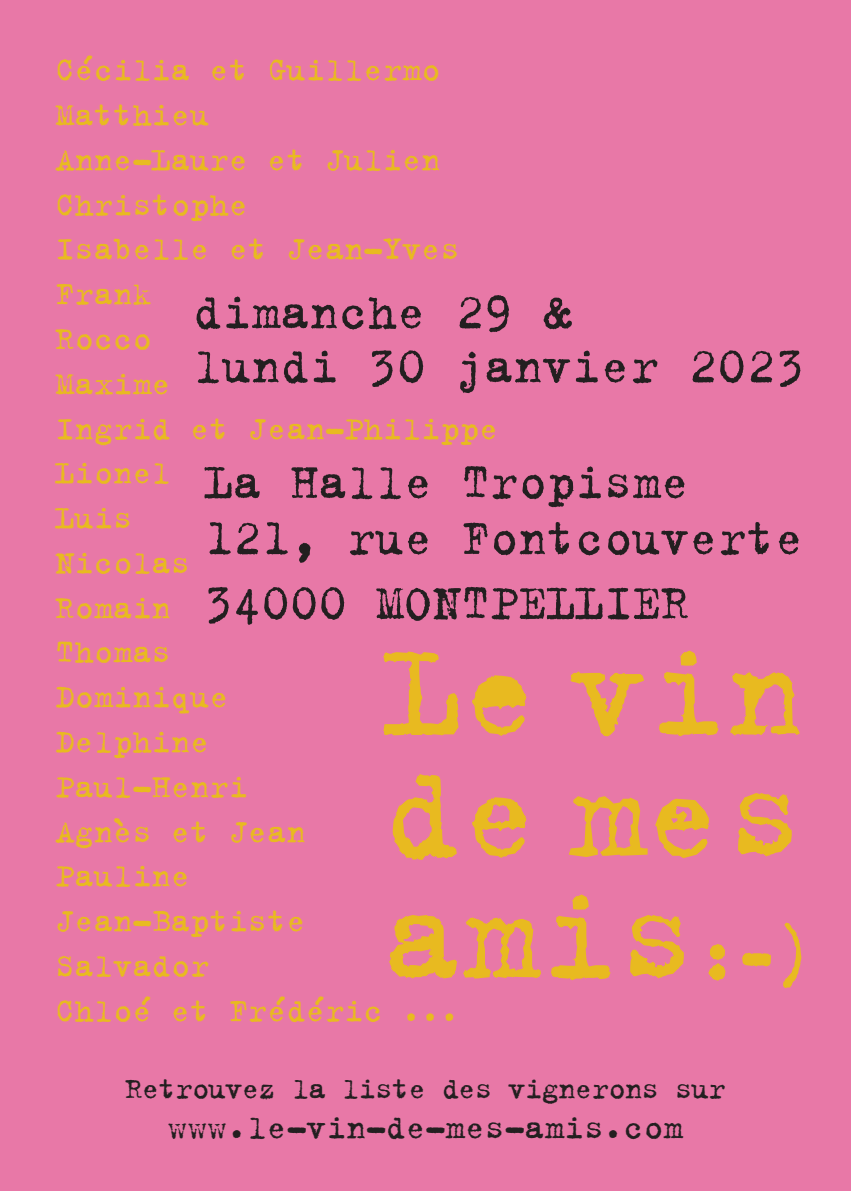
<style>
.page{position:relative;width:851px;height:1191px;background:#fff}
.page>*{position:absolute;margin:0;border:0;box-sizing:border-box;transform-origin:0 0}
.t1{font:54px/56px "Trixie";color:#231f20;scale:.96 1}
.t2{font:54px/54px "Trixie";color:#231f20}
.t3{font:36px "Trixie";color:#231f20}
.t4{font:35px/44.8px "Trixie";color:#e8ba20}
.t5{font:32px "Trixie";letter-spacing:-.03em;color:#231f20}
</style>
<div class="page">
<div style="left:0;top:0;width:850px;height:1191px;background:#e878a7"></div>
<svg style="left:742px;top:952px;width:29px;height:14px"></svg>
<svg style="left:383px;top:651px;width:75px;height:84px"></svg>
<svg style="left:472px;top:675px;width:54px;height:61px"></svg>
<svg style="left:570px;top:671px;width:74px;height:65px"></svg>
<svg style="left:659px;top:650px;width:59px;height:86px"></svg>
<svg style="left:730px;top:671px;width:69px;height:65px"></svg>
<svg style="left:392px;top:774px;width:65px;height:86px"></svg>
<svg style="left:472px;top:797px;width:54px;height:60px"></svg>
<svg style="left:568px;top:796px;width:79px;height:61px"></svg>
<svg style="left:655px;top:798px;width:53px;height:60px"></svg>
<svg style="left:738px;top:793px;width:53px;height:63px"></svg>
<svg style="left:389px;top:915px;width:68px;height:63px"></svg>
<svg style="left:463px;top:917px;width:78px;height:61px"></svg>
<svg style="left:551px;top:894px;width:59px;height:86px"></svg>
<svg style="left:630px;top:915px;width:53px;height:63px"></svg>
<svg style="left:708px;top:944px;width:17px;height:36px"></svg>
<svg style="left:783px;top:922px;width:18px;height:66px"></svg>
<p class="t4" style="left:55px;top:47px;width:444px">Cécilia et Guillermo<br>Matthieu<br>Anne-Laure et Julien<br>Christophe<br>Isabelle et Jean-Yves<br>Frank<br>Rocco<br>Maxime<br>Ingrid et Jean-Philippe<br>Lionel<br>Luis<br>Nicolas<br>Romain<br>Thomas<br>Dominique<br>Delphine<br>Paul-Henri<br>Agnès et Jean<br>Pauline<br>Jean-Baptiste<br>Salvador<br>Chloé et Frédéric ...</p>
<h1 class="t2" style="left:193px;top:283px;width:613px">dimanche 29 &amp;<br>lundi 30 janvier 2023</h1>
<h1 class="t1" style="left:204px;top:452px;width:625px">La Halle Tropisme<br>121, rue Fontcouverte</h1>
<h1 class="t1" style="left:204px;top:573px;width:504px">34000 montpellier</h1>
<p class="t5" style="left:125px;top:1067px;width:601px">Retrouvez la liste des vignerons sur</p>
<p class="t3" style="left:168px;top:1103px;width:516px">www.le-vin-de-mes-amis.com</p>
</div>
